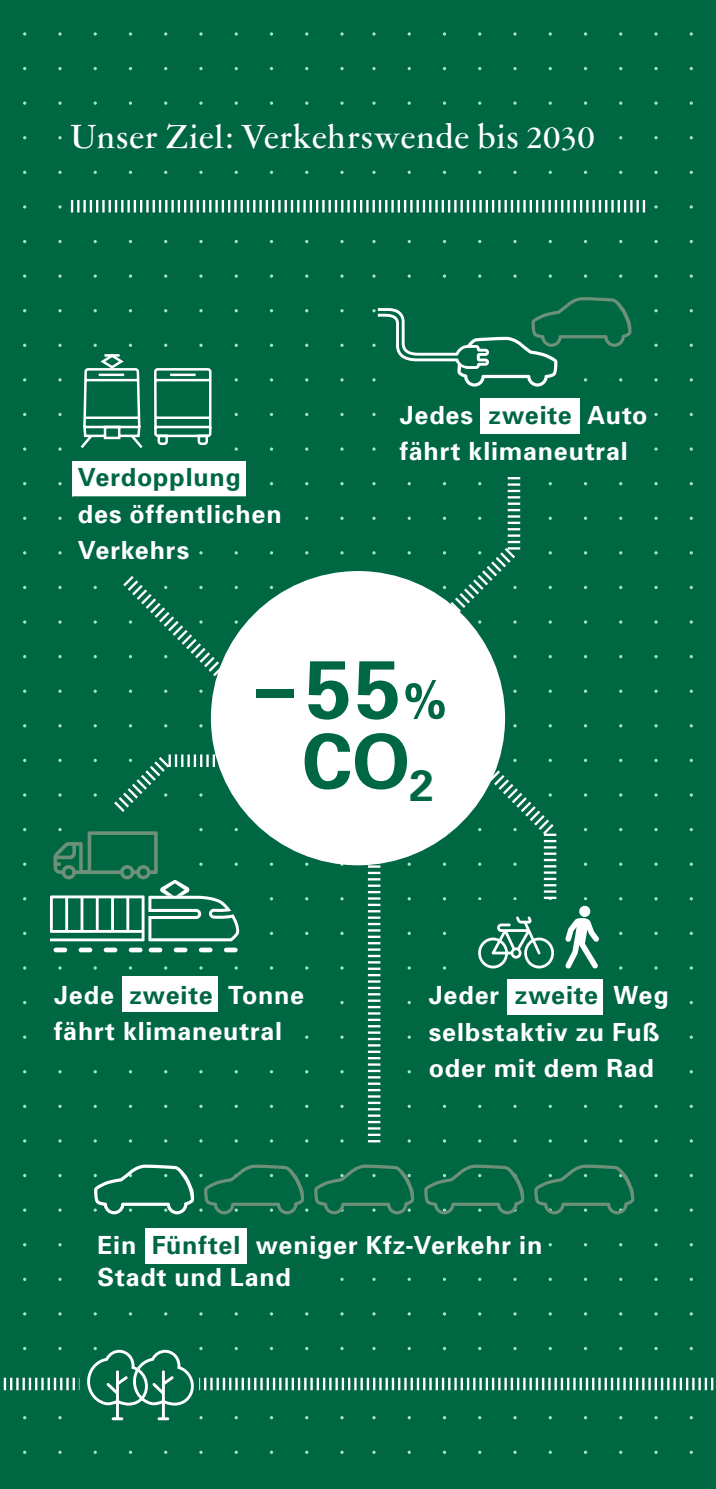
<style>
.page{position:relative;width:716px;height:1489px;background:#fff}
.page>*{position:absolute;margin:0;border:0;box-sizing:border-box;transform-origin:0 0}
.t1{font:700 82.5px "Univers";color:#006743}
.t2{font:700 75px "Univers";color:#006743}
.t3{font:500 37.5px "Garamont Amst SH";letter-spacing:.035em;color:#fff}
.t4{font:700 25px/36.2px "Univers";letter-spacing:.035em;color:#fff}
.s1{color:#006743}
.s2{font-size:75px}
.s3{font-size:50px}
</style>
<div class="page">
<div style="left:0;top:0;width:716px;height:1488px;background:#006743"></div>
<svg style="left:407px;top:1001px;width:4px;height:3px"></svg>
<svg style="left:407px;top:931px;width:4px;height:4px"></svg>
<svg style="left:548px;top:689px;width:4px;height:4px"></svg>
<svg style="left:584px;top:689px;width:3px;height:4px"></svg>
<svg style="left:340px;top:1416px;width:4px;height:3px"></svg>
<svg style="left:58px;top:1243px;width:4px;height:3px"></svg>
<svg style="left:58px;top:1174px;width:4px;height:3px"></svg>
<svg style="left:58px;top:1070px;width:4px;height:3px"></svg>
<svg style="left:199px;top:1070px;width:4px;height:3px"></svg>
<svg style="left:340px;top:1070px;width:4px;height:3px"></svg>
<svg style="left:340px;top:1001px;width:4px;height:3px"></svg>
<svg style="left:340px;top:931px;width:4px;height:4px"></svg>
<svg style="left:340px;top:897px;width:4px;height:3px"></svg>
<svg style="left:199px;top:724px;width:4px;height:3px"></svg>
<svg style="left:58px;top:689px;width:4px;height:4px"></svg>
<svg style="left:58px;top:655px;width:4px;height:3px"></svg>
<svg style="left:548px;top:585px;width:4px;height:4px"></svg>
<svg style="left:407px;top:516px;width:4px;height:4px"></svg>
<svg style="left:548px;top:516px;width:4px;height:4px"></svg>
<svg style="left:584px;top:516px;width:3px;height:4px"></svg>
<svg style="left:689px;top:516px;width:4px;height:4px"></svg>
<svg style="left:689px;top:413px;width:4px;height:3px"></svg>
<svg style="left:689px;top:343px;width:4px;height:4px"></svg>
<svg style="left:407px;top:274px;width:4px;height:4px"></svg>
<svg style="left:443px;top:274px;width:3px;height:4px"></svg>
<svg style="left:548px;top:274px;width:4px;height:4px"></svg>
<svg style="left:584px;top:274px;width:3px;height:4px"></svg>
<svg style="left:689px;top:274px;width:4px;height:4px"></svg>
<svg style="left:407px;top:240px;width:4px;height:3px"></svg>
<svg style="left:548px;top:240px;width:4px;height:3px"></svg>
<svg style="left:689px;top:240px;width:4px;height:3px"></svg>
<svg style="left:407px;top:101px;width:4px;height:4px"></svg>
<svg style="left:443px;top:101px;width:3px;height:4px"></svg>
<svg style="left:548px;top:101px;width:4px;height:4px"></svg>
<svg style="left:584px;top:101px;width:3px;height:4px"></svg>
<svg style="left:689px;top:101px;width:4px;height:4px"></svg>
<svg style="left:407px;top:67px;width:4px;height:3px"></svg>
<svg style="left:548px;top:67px;width:4px;height:3px"></svg>
<svg style="left:407px;top:32px;width:4px;height:4px"></svg>
<svg style="left:443px;top:32px;width:3px;height:4px"></svg>
<svg style="left:478px;top:32px;width:3px;height:4px"></svg>
<svg style="left:548px;top:32px;width:4px;height:4px"></svg>
<svg style="left:584px;top:32px;width:3px;height:4px"></svg>
<svg style="left:619px;top:32px;width:3px;height:4px"></svg>
<svg style="left:689px;top:32px;width:4px;height:4px"></svg>
<svg style="left:58px;top:585px;width:4px;height:4px"></svg>
<svg style="left:58px;top:516px;width:4px;height:4px"></svg>
<svg style="left:340px;top:516px;width:4px;height:4px"></svg>
<svg style="left:58px;top:482px;width:4px;height:3px"></svg>
<svg style="left:340px;top:482px;width:4px;height:3px"></svg>
<svg style="left:58px;top:413px;width:4px;height:3px"></svg>
<svg style="left:340px;top:413px;width:4px;height:3px"></svg>
<svg style="left:58px;top:343px;width:4px;height:4px"></svg>
<svg style="left:270px;top:343px;width:3px;height:4px"></svg>
<svg style="left:340px;top:343px;width:4px;height:4px"></svg>
<svg style="left:58px;top:309px;width:4px;height:3px"></svg>
<svg style="left:340px;top:309px;width:4px;height:3px"></svg>
<svg style="left:23px;top:274px;width:3px;height:4px"></svg>
<svg style="left:58px;top:274px;width:4px;height:4px"></svg>
<svg style="left:270px;top:274px;width:3px;height:4px"></svg>
<svg style="left:340px;top:274px;width:4px;height:4px"></svg>
<svg style="left:58px;top:240px;width:4px;height:3px"></svg>
<svg style="left:340px;top:240px;width:4px;height:3px"></svg>
<svg style="left:58px;top:171px;width:4px;height:3px"></svg>
<svg style="left:340px;top:171px;width:4px;height:3px"></svg>
<svg style="left:58px;top:136px;width:4px;height:3px"></svg>
<svg style="left:58px;top:101px;width:4px;height:4px"></svg>
<svg style="left:129px;top:101px;width:3px;height:4px"></svg>
<svg style="left:199px;top:101px;width:4px;height:4px"></svg>
<svg style="left:270px;top:101px;width:3px;height:4px"></svg>
<svg style="left:340px;top:101px;width:4px;height:4px"></svg>
<svg style="left:58px;top:67px;width:4px;height:3px"></svg>
<svg style="left:199px;top:67px;width:4px;height:3px"></svg>
<svg style="left:340px;top:67px;width:4px;height:3px"></svg>
<svg style="left:23px;top:32px;width:3px;height:4px"></svg>
<svg style="left:58px;top:32px;width:4px;height:4px"></svg>
<svg style="left:94px;top:32px;width:3px;height:4px"></svg>
<svg style="left:129px;top:32px;width:3px;height:4px"></svg>
<svg style="left:164px;top:32px;width:3px;height:4px"></svg>
<svg style="left:199px;top:32px;width:4px;height:4px"></svg>
<svg style="left:235px;top:32px;width:3px;height:4px"></svg>
<svg style="left:270px;top:32px;width:3px;height:4px"></svg>
<svg style="left:305px;top:32px;width:3px;height:4px"></svg>
<svg style="left:340px;top:32px;width:4px;height:4px"></svg>
<svg style="left:71px;top:200px;width:7px;height:12px"></svg>
<svg style="left:215px;top:200px;width:54px;height:12px"></svg>
<svg style="left:272px;top:200px;width:66px;height:12px"></svg>
<svg style="left:341px;top:200px;width:66px;height:12px"></svg>
<svg style="left:410px;top:200px;width:66px;height:12px"></svg>
<svg style="left:479px;top:200px;width:72px;height:12px"></svg>
<svg style="left:555px;top:200px;width:65px;height:12px"></svg>
<svg style="left:624px;top:200px;width:21px;height:12px"></svg>
<svg style="left:689px;top:585px;width:25px;height:806px"></svg>
<svg style="left:619px;top:1377px;width:69px;height:12px"></svg>
<svg style="left:548px;top:1377px;width:71px;height:12px"></svg>
<svg style="left:479px;top:1377px;width:65px;height:12px"></svg>
<svg style="left:410px;top:1377px;width:65px;height:12px"></svg>
<svg style="left:341px;top:1377px;width:66px;height:12px"></svg>
<svg style="left:272px;top:1377px;width:66px;height:12px"></svg>
<svg style="left:200px;top:1377px;width:69px;height:12px"></svg>
<svg style="left:3px;top:1377px;width:53px;height:12px"></svg>
<svg style="left:372px;top:308px;width:85px;height:55px"></svg>
<svg style="left:457px;top:297px;width:174px;height:89px"></svg>
<div style="left:480px;top:398px;width:100px;height:35px;background:#fff"></div>
<div style="left:72px;top:461px;width:174px;height:35px;background:#fff"></div>
<svg style="left:78px;top:170px;width:134px;height:278px"></svg>
<svg style="left:58px;top:1346px;width:142px;height:75px"></svg>
<svg style="left:565px;top:918px;width:34px;height:51px"></svg>
<div style="left:579px;top:905px;width:11px;height:11px;background:#fff;border-radius:50%"></div>
<svg style="left:478px;top:916px;width:76px;height:53px"></svg>
<div style="left:507px;top:979px;width:95px;height:35px;background:#fff"></div>
<svg style="left:94px;top:1164px;width:100px;height:50px"></svg>
<svg style="left:199px;top:1164px;width:105px;height:50px"></svg>
<svg style="left:314px;top:1164px;width:100px;height:50px"></svg>
<svg style="left:424px;top:1164px;width:100px;height:50px"></svg>
<svg style="left:534px;top:1164px;width:100px;height:50px"></svg>
<div style="left:145px;top:1227px;width:102px;height:36px;background:#fff"></div>
<svg style="left:429px;top:477px;width:92px;height:157px"></svg>
<svg style="left:72px;top:496px;width:213px;height:207px"></svg>
<svg style="left:368px;top:863px;width:12px;height:279px"></svg>
<svg style="left:463px;top:745px;width:94px;height:155px"></svg>
<div style="left:211px;top:571px;width:294px;height:294px;background:#fff;border-radius:50%"></div>
<svg style="left:50px;top:748px;width:269px;height:291px"></svg>
<h2 class="t3" style="left:71px;top:118px;width:525px">Unser Ziel: Verkehrswende bis 2030</h2>
<p class="t4" style="left:78px;top:459px;width:205px"><span class="s1">Verdopplung </span>des öffentlichen<br>Verkehrs</p>
<p class="t4" style="left:400px;top:397px;width:249px">Jedes <span class="s1">zweite</span> Auto fährt klimaneutral</p>
<p class="t1" style="left:256px;top:639px;width:192px"><span class="s2">–</span> 55<span class="s3">%</span></p>
<p class="t2" style="left:302px;top:716px;width:133px">CO<sub>2</sub></p>
<p class="t4" style="left:54px;top:976px;width:251px">Jede <span class="s1">zweite</span> Tonne fährt klimaneutral</p>
<p class="t4" style="left:429px;top:977px;width:241px">Jeder <span class="s1">zweite</span> Weg selbstaktiv zu Fuß oder mit dem Rad</p>
<p class="t4" style="left:97px;top:1229px;width:446px;line-height:31.2px">Ein <span class="s1">Fünftel</span> weniger Kfz-Verkehr in<br>Stadt und Land</p>
</div>
